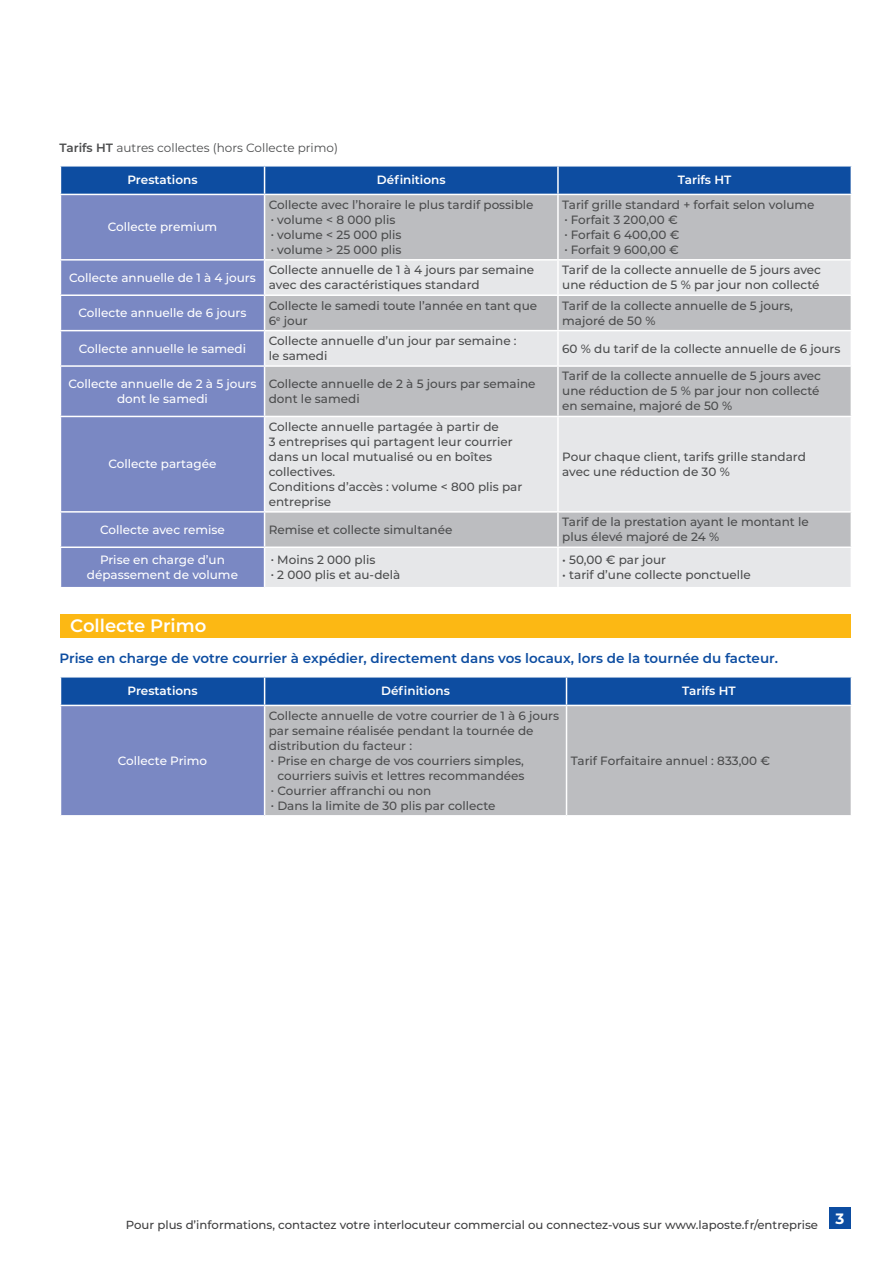
<style>
.page{position:relative;width:893px;height:1263px;background:#fff}
.page>*{position:absolute;margin:0;border:0;box-sizing:border-box;transform-origin:0 0}
.t1{font:600 18px "Montserrat";color:#fff}
.t2{font:600 13.5px "Montserrat";color:#0d4da1}
.t3{font:500 12px/15px "Montserrat";color:#4b4c4d}
.t4{font:500 12px/15px "Montserrat";color:#fff;text-align:center}
.t5{font:600 12px "Montserrat";color:#fff}
.t6{font:12px "Montserrat";color:#4b4c4d}
.t7{font:500 11.7px "Montserrat";color:#3e3e3f}
.s1{font-weight:600}
.s2{font-size:10.5px}
</style>
<div class="page">
<div style="left:829px;top:1208px;width:21px;height:21px;background:#0d4da1"></div>
<div style="left:60px;top:614px;width:790px;height:23px;background:#fcb814"></div>
<div style="left:61px;top:195px;width:203px;height:392px;background:#7a88c3"></div>
<div style="left:265px;top:195px;width:586px;height:64px;background:#bcbdc0"></div>
<svg style="left:265px;top:261px;width:586px;height:326px;background:#d6d7da"></svg>
<svg style="left:60px;top:166px;width:792px;height:28px;background:#1653a4"></svg>
<hr style="left:557px;top:195px;width:2px;height:64px;background:#fff">
<hr style="left:60px;top:259px;width:205px;height:2px;background:#fff">
<hr style="left:557px;top:261px;width:2px;height:33px;background:#fff">
<hr style="left:60px;top:294px;width:205px;height:2px;background:#fff">
<hr style="left:265px;top:294px;width:293px;height:2px;background:#fff">
<hr style="left:558px;top:294px;width:294px;height:2px;background:#fff">
<hr style="left:557px;top:296px;width:2px;height:34px;background:#fff">
<hr style="left:60px;top:330px;width:205px;height:1px;background:#fff">
<hr style="left:265px;top:330px;width:293px;height:1px;background:#fff">
<hr style="left:558px;top:330px;width:294px;height:1px;background:#fff">
<hr style="left:557px;top:331px;width:2px;height:34px;background:#fff">
<hr style="left:60px;top:365px;width:205px;height:2px;background:#fff">
<hr style="left:265px;top:365px;width:293px;height:2px;background:#fff">
<hr style="left:558px;top:365px;width:294px;height:2px;background:#fff">
<hr style="left:557px;top:367px;width:2px;height:49px;background:#fff">
<hr style="left:60px;top:416px;width:205px;height:1px;background:#fff">
<hr style="left:265px;top:416px;width:293px;height:1px;background:#fff">
<hr style="left:558px;top:416px;width:294px;height:1px;background:#fff">
<hr style="left:557px;top:417px;width:2px;height:94px;background:#fff">
<hr style="left:60px;top:511px;width:205px;height:2px;background:#fff">
<hr style="left:265px;top:511px;width:293px;height:2px;background:#fff">
<hr style="left:558px;top:511px;width:294px;height:2px;background:#fff">
<hr style="left:557px;top:513px;width:2px;height:33px;background:#fff">
<hr style="left:60px;top:546px;width:205px;height:2px;background:#fff">
<hr style="left:265px;top:546px;width:293px;height:2px;background:#fff">
<hr style="left:558px;top:546px;width:294px;height:2px;background:#fff">
<hr style="left:557px;top:548px;width:2px;height:39px;background:#fff">
<div style="left:60px;top:705px;width:205px;height:111px;background:#7a88c3"></div>
<div style="left:265px;top:706px;width:586px;height:109px;background:#bcbdc0"></div>
<svg style="left:60px;top:677px;width:792px;height:28px;background:#1653a4"></svg>
<hr style="left:60px;top:705px;width:205px;height:1px;background:#fff">
<hr style="left:566px;top:706px;width:1px;height:109px;background:#fff">
<hr style="left:60px;top:706px;width:1px;height:109px;background:#fff">
<hr style="left:264px;top:706px;width:1px;height:109px;background:#fff">
<hr style="left:60px;top:815px;width:205px;height:1px;background:#fff">
<p class="t6" style="left:60px;top:140px;width:280px"><span class="s1">Tarifs HT</span> autres collectes (hors Collecte primo)</p>
<p class="t5" style="left:127px;top:172px;width:72px">Prestations</p>
<p class="t5" style="left:377px;top:172px;width:70px">Définitions</p>
<p class="t5" style="left:678px;top:172px;width:55px">Tarifs HT</p>
<p class="t4" style="left:108px;top:219px;width:111px">Collecte premium</p>
<p class="t3" style="left:562px;top:197px;width:254px">Tarif grille standard + forfait selon volume</p>
<p class="t3" style="left:564px;top:212px;width:115px"><span class="s2">•</span> Forfait 3 200,00 €</p>
<p class="t3" style="left:564px;top:227px;width:117px"><span class="s2">•</span> Forfait 6 400,00 €</p>
<p class="t3" style="left:564px;top:242px;width:116px"><span class="s2">•</span> Forfait 9 600,00 €</p>
<p class="t3" style="left:269px;top:197px;width:266px">Collecte avec l’horaire le plus tardif possible</p>
<p class="t3" style="left:271px;top:212px;width:126px"><span class="s2">•</span> volume &lt; 8 000 plis</p>
<p class="t3" style="left:271px;top:227px;width:132px"><span class="s2">•</span> volume &lt; 25 000 plis</p>
<p class="t3" style="left:271px;top:242px;width:132px"><span class="s2">•</span> volume &gt; 25 000 plis</p>
<p class="t4" style="left:69px;top:269px;width:188px">Collecte annuelle de 1 à 4 jours</p>
<p class="t3" style="left:269px;top:262px;width:267px">Collecte annuelle de 1 à 4 jours par semaine avec des caractéristiques standard</p>
<p class="t3" style="left:562px;top:262px;width:260px">Tarif de la collecte annuelle de 5 jours avec une réduction de 5 % par jour non collecté</p>
<p class="t4" style="left:78px;top:305px;width:170px">Collecte annuelle de 6 jours</p>
<p class="t3" style="left:269px;top:297px;width:270px">Collecte le samedi toute l’année en tant que<br>6<sup>e</sup> jour</p>
<p class="t3" style="left:562px;top:297px;width:232px">Tarif de la collecte annuelle de 5 jours, majoré de 50 %</p>
<p class="t4" style="left:79px;top:340px;width:169px">Collecte annuelle le samedi</p>
<p class="t3" style="left:269px;top:333px;width:249px">Collecte annuelle d’un jour par semaine : le samedi</p>
<p class="t3" style="left:562px;top:340px;width:280px">60 % du tarif de la collecte annuelle de 6 jours</p>
<p class="t4" style="left:68px;top:376px;width:190px">Collecte annuelle de 2 à 5 jours dont le samedi</p>
<p class="t3" style="left:269px;top:376px;width:268px">Collecte annuelle de 2 à 5 jours par semaine dont le samedi</p>
<p class="t3" style="left:562px;top:368px;width:260px">Tarif de la collecte annuelle de 5 jours avec une réduction de 5 % par jour non collecté en semaine, majoré de 50 %</p>
<p class="t4" style="left:109px;top:456px;width:109px">Collecte partagée</p>
<p class="t3" style="left:269px;top:419px;width:255px">Collecte annuelle partagée à partir de<br>3 entreprises qui partagent leur courrier dans un local mutualisé ou en boîtes collectives.<br>Conditions d’accès : volume &lt; 800 plis par entreprise</p>
<p class="t3" style="left:562px;top:449px;width:245px">Pour chaque client, tarifs grille standard avec une réduction de 30 %</p>
<p class="t4" style="left:100px;top:521px;width:126px">Collecte avec remise</p>
<p class="t3" style="left:269px;top:521px;width:185px">Remise et collecte simultanée</p>
<p class="t3" style="left:562px;top:514px;width:248px">Tarif de la prestation ayant le montant le plus élevé majoré de 24 %</p>
<p class="t4" style="left:87px;top:552px;width:153px">Prise en charge d’un dépassement de volume</p>
<p class="t3" style="left:271px;top:552px;width:106px"><span class="s2">•</span> Moins 2 000 plis</p>
<p class="t3" style="left:562px;top:552px;width:105px">• 50,00 € par jour</p>
<p class="t3" style="left:562px;top:567px;width:190px">• tarif d’une collecte ponctuelle</p>
<p class="t3" style="left:271px;top:567px;width:131px"><span class="s2">•</span> 2 000 plis et au-delà</p>
<h1 class="t1" style="left:70px;top:613px;width:138px">Collecte Primo</h1>
<p class="t2" style="left:60px;top:649px;width:720px">Prise en charge de votre courrier à expédier, directement dans vos locaux, lors de la tournée du facteur.</p>
<p class="t5" style="left:127px;top:683px;width:72px">Prestations</p>
<p class="t5" style="left:381px;top:683px;width:70px">Définitions</p>
<p class="t5" style="left:682px;top:683px;width:55px">Tarifs HT</p>
<p class="t4" style="left:118px;top:753px;width:91px">Collecte Primo</p>
<p class="t3" style="left:269px;top:708px;width:292px">Collecte annuelle de votre courrier de 1 à 6 jours par semaine réalisée pendant la tournée de distribution du facteur :</p>
<p class="t3" style="left:271px;top:752px;width:255px;text-align:center"><span class="s2">•</span> Prise en charge de vos courriers simples, courriers suivis et lettres recommandées</p>
<p class="t3" style="left:271px;top:782px;width:162px"><span class="s2">•</span> Courrier affranchi ou non</p>
<p class="t3" style="left:271px;top:797px;width:226px"><span class="s2">•</span> Dans la limite de 30 plis par collecte</p>
<p class="t3" style="left:571px;top:752px;width:201px">Tarif Forfaitaire annuel : 833,00 €</p>
<p class="t7" style="left:126px;top:1216px;width:720px">Pour plus d’informations, contactez votre interlocuteur commercial ou connectez-vous sur www.laposte.fr/entreprise <sup>3</sup></p>
</div>
